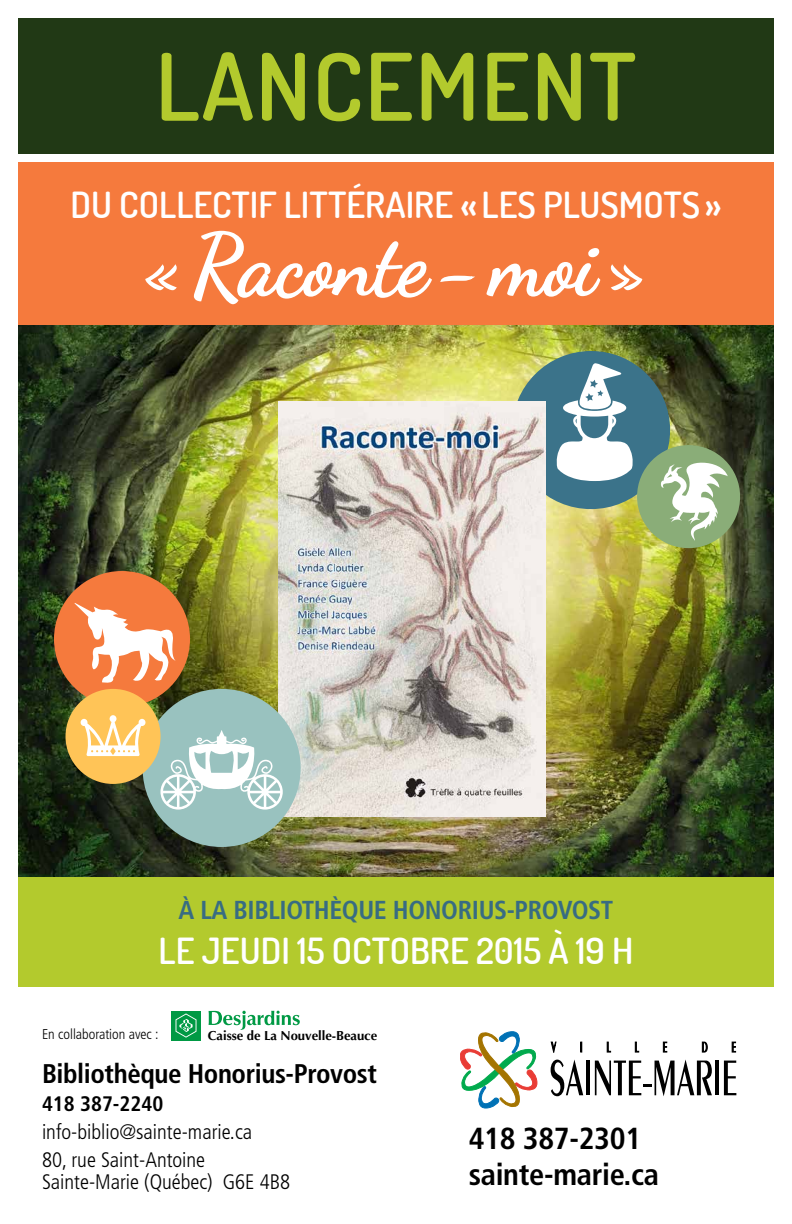
<style>
.page{position:relative;width:792px;height:1224px;background:#fff}
.page>*{position:absolute;margin:0;border:0;box-sizing:border-box;transform-origin:0 0}
.t1{font:600 93px "Dosis";letter-spacing:.02em;color:#b3ca2d}
.t2{font:85px "Dancing Script";color:#fff}
.t3{font:600 36px "Dosis";color:#fff}
.t4{font:700 condensed 30.5px/35.5px "Frutiger";letter-spacing:-.01em;color:#000}
.t5{font:700 condensed 27px "Frutiger";letter-spacing:-.015em;color:#000}
.t6{font:700 condensed 26px "Frutiger";letter-spacing:-.015em;color:#386c82}
.t7{font:300 condensed 21px/28px "Frutiger";color:#000}
.t8{font:700 condensed 21px "Frutiger";color:#000}
.t9{font:300 condensed 14.2px "Frutiger";color:#000}
.t10{font:700 13.1px "Optima";letter-spacing:-.005em;color:#000}
</style>
<div class="page">
<img style="left:18px;top:325px;width:756px;height:552px">
<div style="left:512px;top:351px;width:158px;height:158px;background:#3b738a;border-radius:50%"></div>
<svg style="left:556px;top:361px;width:77px;height:120px"></svg>
<img style="left:278px;top:401px;width:267px;height:416px">
<div style="left:54px;top:571px;width:136px;height:136px;background:#f57a3d;border-radius:50%"></div>
<svg style="left:74px;top:603px;width:102px;height:81px"></svg>
<div style="left:637px;top:445px;width:103px;height:103px;background:#8aad78;border-radius:50%"></div>
<svg style="left:661px;top:458px;width:67px;height:83px"></svg>
<div style="left:143px;top:689px;width:158px;height:158px;background:#99c2bf;border-radius:50%"></div>
<svg style="left:160px;top:730px;width:123px;height:80px"></svg>
<div style="left:66px;top:689px;width:95px;height:95px;background:#ffc457;border-radius:50%"></div>
<svg style="left:81px;top:715px;width:65px;height:41px"></svg>
<svg style="left:209px;top:1011px;width:91px;height:19px"></svg>
<div style="left:171px;top:1011px;width:30px;height:29px;background:#094"></div>
<svg style="left:176px;top:1013px;width:21px;height:25px"></svg>
<div style="left:18px;top:18px;width:756px;height:138px;background:#213915"></div>
<div style="left:18px;top:155px;width:756px;height:170px;background:#f57a3d"></div>
<div style="left:14px;top:154px;width:773px;height:8px;background:#fff"></div>
<svg style="left:145px;top:264px;width:32px;height:27px"></svg>
<svg style="left:193px;top:230px;width:239px;height:75px"></svg>
<svg style="left:440px;top:275px;width:35px;height:7px"></svg>
<svg style="left:486px;top:248px;width:115px;height:49px"></svg>
<svg style="left:610px;top:264px;width:33px;height:27px"></svg>
<div style="left:18px;top:877px;width:756px;height:110px;background:#b3ca2d"></div>
<svg style="left:460px;top:1031px;width:77px;height:77px"></svg>
<hr style="left:586px;top:1061px;width:4px;height:34px;background:#000">
<hr style="left:715px;top:1061px;width:4px;height:34px;background:#000">
<svg style="left:724px;top:1061px;width:12px;height:34px"></svg>
<svg style="left:595px;top:1060px;width:117px;height:36px"></svg>
<svg style="left:551px;top:1041px;width:32px;height:55px"></svg>
<svg style="left:607px;top:1041px;width:4px;height:12px"></svg>
<svg style="left:635px;top:1041px;width:4px;height:12px"></svg>
<svg style="left:663px;top:1041px;width:4px;height:12px"></svg>
<svg style="left:702px;top:1041px;width:6px;height:12px"></svg>
<svg style="left:732px;top:1041px;width:4px;height:12px"></svg>
<h1 class="t1" style="left:156px;top:26px;width:482px">LANCEMENT</h1>
<h3 class="t3" style="left:71px;top:181px;width:652px">DU COLLECTIF LITTÉRAIRE « LES PLUSMOTS»</h3>
<h2 class="t2" style="left:146px;top:215px;width:502px">«Raconte -moi »</h2>
<p class="t6" style="left:179px;top:895px;width:436px">à la Bibliothèque Honorius-Provost</p>
<h3 class="t3" style="left:159px;top:927px;width:476px">LE JEUDI 15 OCTOBRE 2015 À 19 H</h3>
<p class="t9" style="left:42px;top:1026px;width:118px">En collaboration avec :</p>
<p class="t10" style="left:208px;top:1028px;width:171px">Caisse de La Nouvelle-Beauce</p>
<p class="t5" style="left:42px;top:1058px;width:337px">Bibliothèque Honorius-Provost</p>
<p class="t8" style="left:42px;top:1091px;width:123px">418 387-2240</p>
<p class="t7" style="left:42px;top:1118px;width:212px">info-biblio@sainte-marie.ca<br>80, rue Saint-Antoine</p>
<p class="t7" style="left:42px;top:1168px;width:250px">Sainte-Marie (Québec) G6E 4B8</p>
<h3 class="t4" style="left:469px;top:1121px;width:192px">418 387-2301 sainte-marie.ca</h3>
</div>
